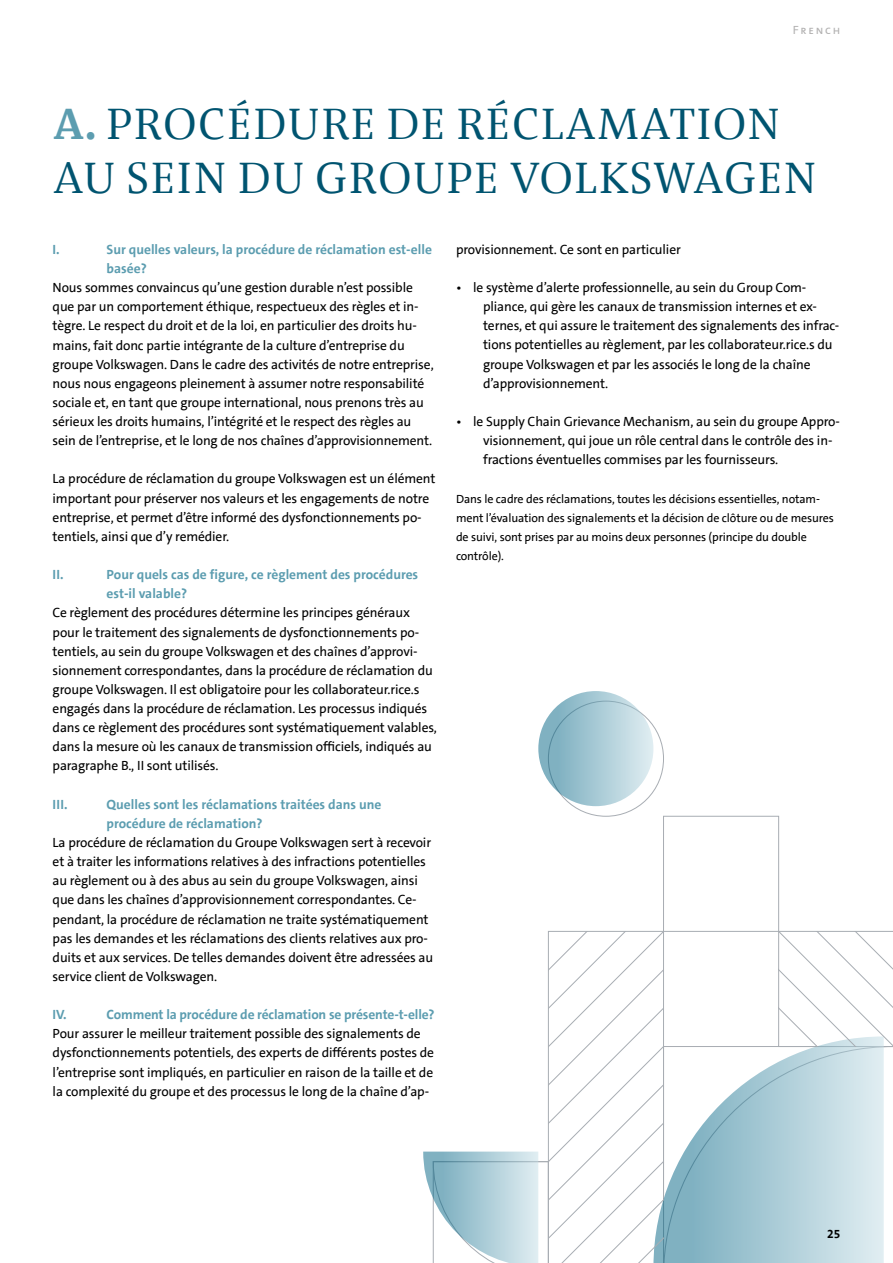
<style>
.page{position:relative;width:893px;height:1263px;background:#fff}
.page>*{position:absolute;margin:0;border:0;box-sizing:border-box;transform-origin:0 0}
.t1{font:45px/54px "VWAG The Antiqua";letter-spacing:.04em;color:#005470}
.t2{font:13.5px/19.2px "VWAG The Sans";letter-spacing:-.01em;color:#000}
.t3{font:700 13.5px/19.2px "VWAG The Sans";color:#5c9db0}
.t4{font:12px/19.2px "VWAG The Sans";letter-spacing:-.01em;color:#000}
.t5{font:12px "VWAG The Sans";letter-spacing:.15em;color:#b3b2b2}
.t6{font:700 12px "VWAG The Sans";color:#000}
.s1{font-weight:700;color:#5c9db0}
</style>
<div class="page">
<div style="left:663px;top:816px;width:116px;height:116px;border:1px solid #a8adb3"></div>
<svg style="left:664px;top:1046px;width:220px;height:217px"></svg>
<svg style="left:538px;top:691px;width:115px;height:115px;background:#a7c9d4"></svg>
<svg style="left:423px;top:931px;width:241px;height:332px"></svg>
<svg style="left:778px;top:931px;width:115px;height:116px"></svg>
<p class="t5" style="left:793px;top:23px;width:49px">French</p>
<h1 class="t1" style="left:54px;top:97px;width:764px"><span class="s1">A.</span> PROCÉDURE DE RÉCLAMATION<br>AU SEIN DU GROUPE VOLKSWAGEN</h1>
<p class="t3" style="left:53px;top:240px;width:9px">I.</p>
<p class="t3" style="left:107px;top:240px;width:327px">Sur quelles valeurs, la procédure de réclamation est-elle basée?</p>
<p class="t2" style="left:53px;top:278px;width:383px">Nous sommes convaincus qu’une gestion durable n’est possible que par un comportement éthique, respectueux des règles et in&shy;tègre. Le respect du droit et de la loi, en particulier des droits hu&shy;mains, fait donc partie intégrante de la culture d’entreprise du groupe Volkswagen. Dans le cadre des activités de notre entreprise, nous nous engageons pleinement à assumer notre responsabilité sociale et, en tant que groupe international, nous prenons très au sérieux les droits humains, l’intégrité et le respect des règles au sein de l’entreprise, et le long de nos chaînes d’approvisionnement.</p>
<p class="t2" style="left:53px;top:469px;width:384px">La procédure de réclamation du groupe Volkswagen est un élément important pour préserver nos valeurs et les engagements de notre entreprise, et permet d’être informé des dysfonctionnements po&shy;tentiels, ainsi que d’y remédier.</p>
<p class="t3" style="left:53px;top:565px;width:13px">II.</p>
<p class="t3" style="left:107px;top:565px;width:313px">Pour quels cas de figure, ce règlement des procédures est-il valable?</p>
<p class="t2" style="left:53px;top:603px;width:386px">Ce règlement des procédures détermine les principes généraux pour le traitement des signalements de dysfonctionnements po&shy;tentiels, au sein du groupe Volkswagen et des chaînes d’approvi&shy;sionnement correspondantes, dans la procédure de réclamation du groupe Volkswagen. Il est obligatoire pour les collaborateur.rice.s engagés dans la procédure de réclamation. Les processus indiqués dans ce règlement des procédures sont systématiquement valables, dans la mesure où les canaux de transmission officiels, indiqués au paragraphe B., II sont utilisés.</p>
<p class="t3" style="left:53px;top:795px;width:16px">III.</p>
<p class="t3" style="left:107px;top:795px;width:276px">Quelles sont les réclamations traitées dans une procédure de réclamation?</p>
<p class="t2" style="left:53px;top:833px;width:382px">La procédure de réclamation du Groupe Volkswagen sert à recevoir et à traiter les informations relatives à des infractions potentielles au règlement ou à des abus au sein du groupe Volkswagen, ainsi que dans les chaînes d’approvisionnement correspondantes. Ce&shy;pendant, la procédure de réclamation ne traite systématiquement pas les demandes et les réclamations des clients relatives aux pro&shy;duits et aux services. De telles demandes doivent être adressées au service client de Volkswagen.</p>
<p class="t3" style="left:53px;top:1005px;width:16px">IV.</p>
<p class="t3" style="left:107px;top:1005px;width:330px">Comment la procédure de réclamation se présente-t-elle?</p>
<p class="t2" style="left:53px;top:1024px;width:383px">Pour assurer le meilleur traitement possible des signalements de dysfonctionnements potentiels, des experts de différents postes de l’entreprise sont impliqués, en particulier en raison de la taille et de la complexité du groupe et des processus le long de la chaîne d’ap-</p>
<p class="t2" style="left:456px;top:240px;width:226px">provisionnement. Ce sont en particulier</p>
<p class="t2" style="left:483px;top:278px;width:358px;text-indent:-27px">• le système d’alerte professionnelle, au sein du Group Com&shy;pliance, qui gère les canaux de transmission internes et ex&shy;ternes, et qui assure le traitement des signalements des infrac&shy;tions potentielles au règlement, par les collaborateur.rice.s du groupe Volkswagen et par les associés le long de la chaîne d’approvisionnement.</p>
<p class="t2" style="left:483px;top:412px;width:358px;text-indent:-27px">• le Supply Chain Grievance Mechanism, au sein du groupe Appro&shy;visionnement, qui joue un rôle central dans le contrôle des in&shy;fractions éventuelles commises par les fournisseurs.</p>
<p class="t4" style="left:456px;top:489px;width:379px">Dans le cadre des réclamations, toutes les décisions essentielles, notam&shy;ment l’évaluation des signalements et la décision de clôture ou de mesures de suivi, sont prises par au moins deux personnes (principe du double contrôle).</p>
<p class="t6" style="left:827px;top:1226px;width:15px">25</p>
</div>
